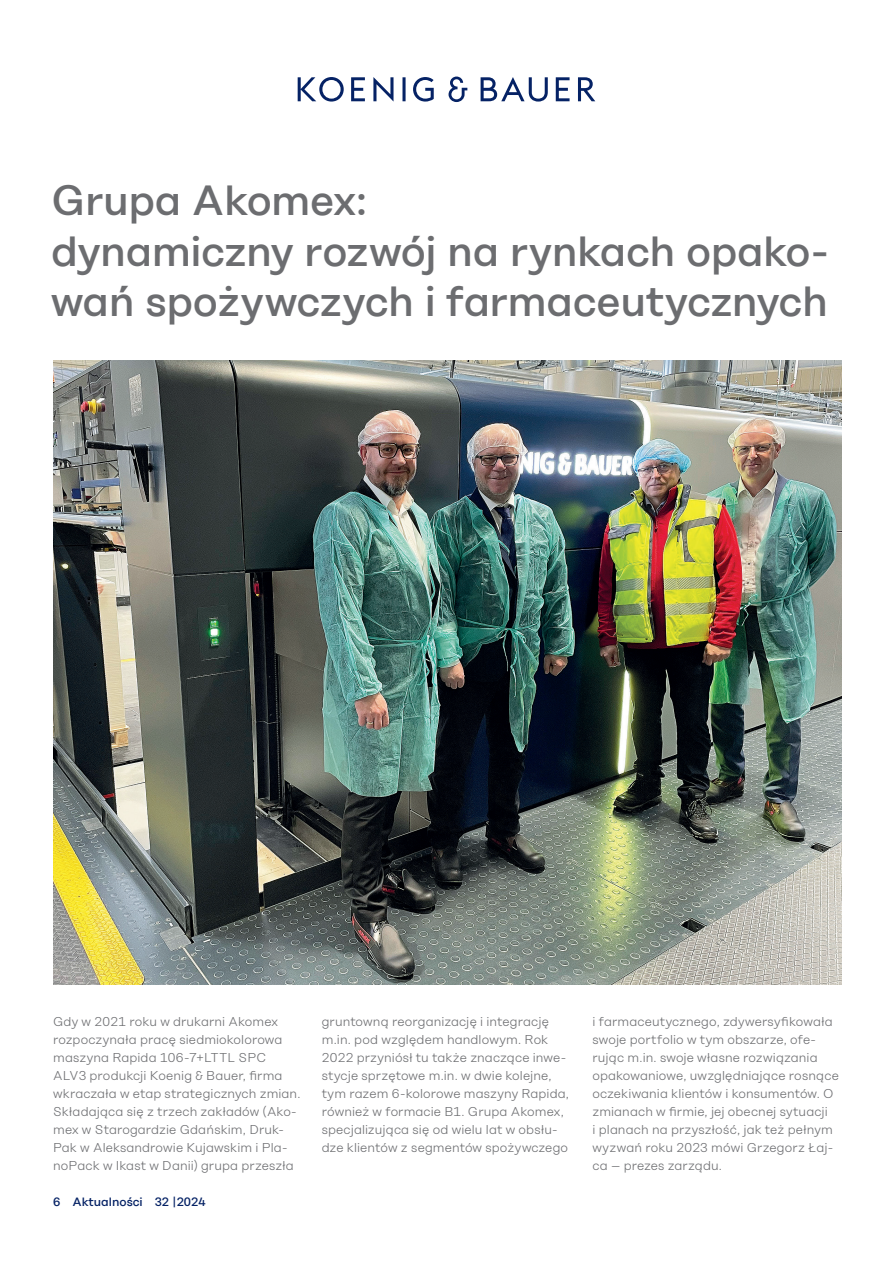
<style>
.page{position:relative;width:893px;height:1263px;background:#fff}
.page>*{position:absolute;margin:0;border:0;box-sizing:border-box;transform-origin:0 0}
.HL2___46pt_52_9_Med_weiß{font:500 42px/50.4px "Koenig&Bauer Type Headline";letter-spacing:-.01em;color:#6c6d70}
.t1{font:300 12.75px/18px "Koenig&Bauer Type Headline";letter-spacing:.01em;color:#6c6d70}
.t2{font:500 12px "Koenig&Bauer Type Headline";color:#052265}
</style>
<div class="page">
<svg style="left:298px;top:77px;width:297px;height:25px"></svg>
<img style="left:53px;top:360px;width:789px;height:624px">
<p class="HL2___46pt_52_9_Med_weiß" style="left:51px;top:176px;width:318px">Grupa Akomex:</p>
<p class="HL2___46pt_52_9_Med_weiß" style="left:51px;top:226px;width:779px">dynamiczny rozwój na rynkach opako&shy;wań spożywczych i farmaceutycznych</p>
<p class="t1" style="left:53px;top:1013px;width:249px">Gdy w 2021 roku w drukarni Akomex rozpoczynała pracę siedmiokolorowa maszyna Rapida 106-7+LTTL SPC ALV3 produkcji Koenig &amp; Bauer, firma wkraczała w etap strategicznych zmian.<br>Składająca się z trzech zakładów (Ako&shy;mex w Starogardzie Gdańskim, Druk-Pak w Aleksandrowie Kujawskim i Pla&shy;noPack w Ikast w Danii) grupa przeszła</p>
<p class="t1" style="left:322px;top:1013px;width:249px">gruntowną reorganizację i integrację m.in. pod względem handlowym. Rok 2022 przyniósł tu także znaczące inwe&shy;stycje sprzętowe m.in. w dwie kolejne, tym razem 6-kolorowe maszyny Rapida, również w formacie B1. Grupa Akomex, specjalizująca się od wielu lat w obsłu&shy;dze klientów z segmentów spożywczego</p>
<p class="t1" style="left:592px;top:1013px;width:248px">i farmaceutycznego, zdywersyfikowała swoje portfolio w tym obszarze, ofe&shy;rując m.in. swoje własne rozwiązania opakowaniowe, uwzględniające rosnące oczekiwania klientów i konsumentów. O zmianach w firmie, jej obecnej sytuacji<br>i planach na przyszłość, jak też pełnym wyzwań roku 2023 mówi Grzegorz Łaj&shy;ca – prezes zarządu.</p>
<p class="t2" style="left:53px;top:1195px;width:154px">6 Aktualności 32 |2024</p>
</div>
